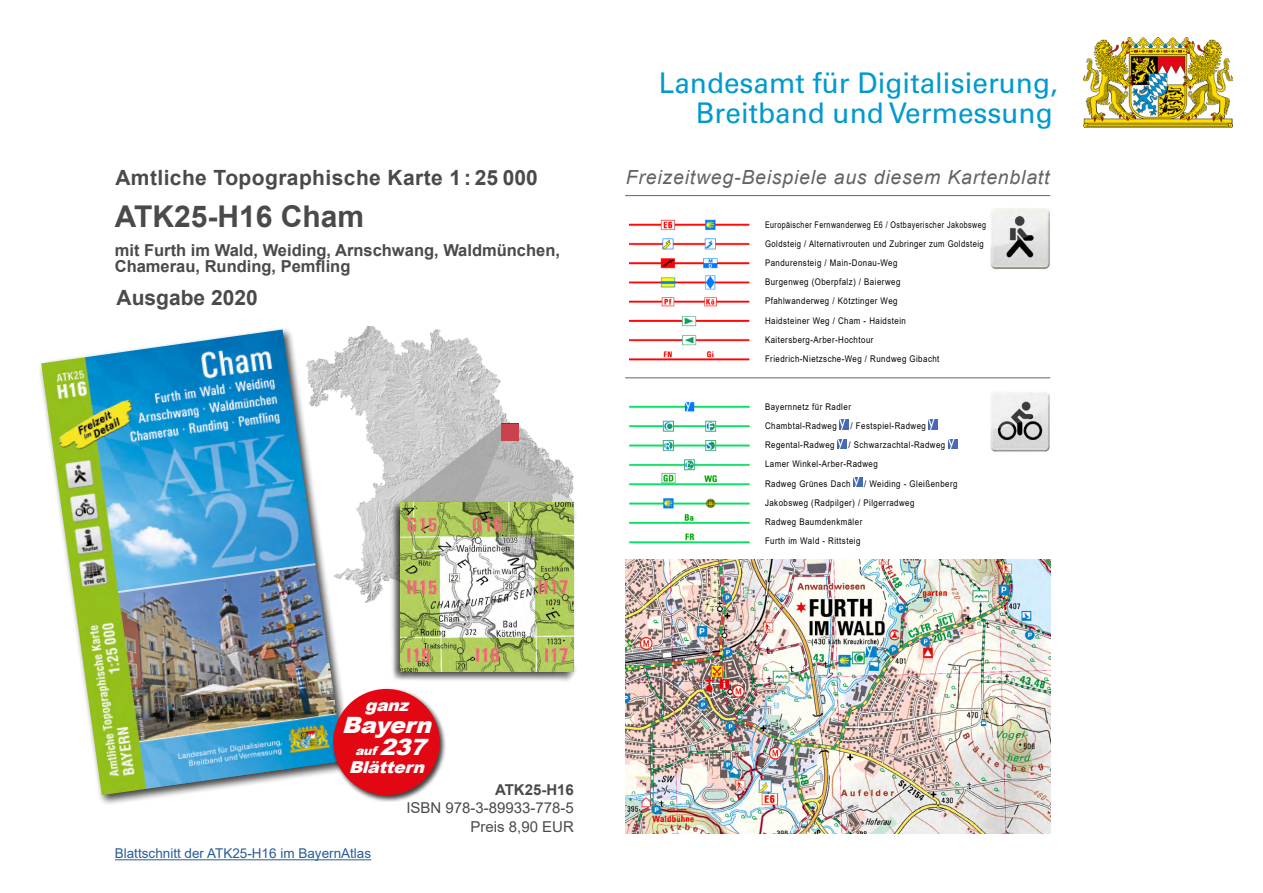
<style>
.page{position:relative;width:1263px;height:893px;background:#fff}
.page>*{position:absolute;margin:0;border:0;box-sizing:border-box;transform-origin:0 0}
.t1{font:700 30px "Arial";color:#4a4a49}
.t2{font:28.5px/30px "Univers";color:#0099d0;text-align:right}
.t3{font:italic 900 22.5px "Arial";color:#fff;scale:1.05 1}
.t4{font:700 21px "Arial";letter-spacing:.02em;color:#4a4a49}
.t5{font:700 21px "Arial";color:#4a4a49}
.t6{font:italic 19.5px "Arial";letter-spacing:.04em;color:#646363}
.t7{font:700 16.5px/16.5px "Arial";color:#4a4a49}
.t8{font:italic 900 16.5px "Arial";color:#fff;scale:1.05 1}
.t9{font:15px/18.8px "Arial";color:#4a4a49;text-align:right}
.t10{font:700 15px "Arial";color:#4a4a49}
.t11{font:13.5px "Arial";color:#275b9b}
.t12{font:italic 900 12px "Arial";color:#fff;scale:1.05 1}
.t13{font:9.15px/19.2px "Arial";letter-spacing:.06em;color:#000;scale:.78 1}
.t14{font:9.15px/19.2px "Arial";letter-spacing:.06em;color:#000;scale:.86 1}
.s1{font-size:22.5px}
</style>
<div class="page">
<img style="left:354px;top:326px;width:165px;height:277px">
<svg style="left:401px;top:424px;width:173px;height:76px;background:#c4c1c1"></svg>
<hr style="left:625px;top:195px;width:425px;height:1px;background:#646363">
<hr style="left:625px;top:377px;width:425px;height:1px;background:#646363">
<div style="left:38px;top:326px;width:316px;height:480px;background:#000;opacity:.75"></div>
<img style="left:41px;top:330px;width:302px;height:465px">
<div style="left:390px;top:500px;width:186px;height:182px;background:#000;opacity:.75"></div>
<img style="left:401px;top:502px;width:173px;height:169px">
<img style="left:625px;top:559px;width:425px;height:274px">
<hr style="left:115px;top:859px;width:256px;height:1px;background:#275b9b">
<img style="left:629px;top:219px;width:121px;height:142px">
<img style="left:629px;top:401px;width:121px;height:143px">
<svg style="left:839px;top:420px;width:9px;height:9px"></svg>
<svg style="left:837px;top:440px;width:9px;height:9px"></svg>
<svg style="left:948px;top:440px;width:9px;height:9px"></svg>
<svg style="left:853px;top:477px;width:9px;height:10px"></svg>
<svg style="left:928px;top:420px;width:9px;height:9px"></svg>
<img style="left:1083px;top:38px;width:149px;height:89px">
<img style="left:990px;top:208px;width:60px;height:62px">
<img style="left:990px;top:392px;width:60px;height:60px">
<div style="left:331px;top:686px;width:115px;height:116px;background:#000;opacity:.75"></div>
<div style="left:333px;top:689px;width:107px;height:106px;background:#e30613;border-radius:50%"></div>
<h3 class="t4" style="left:115px;top:163px;width:424px">Amtliche Topographische Karte 1 : 25 000</h3>
<h1 class="t1" style="left:115px;top:195px;width:251px">ATK25-H16 Cham</h1>
<h3 class="t7" style="left:115px;top:242px;width:447px">mit Furth im Wald, Weiding, Arnschwang, Waldmünchen,<br>Chamerau, Runding, Pemfling</h3>
<h3 class="t5" style="left:117px;top:282px;width:143px">Ausgabe 2020</h3>
<h2 class="t2" style="left:659px;top:68px;width:400px">Landesamt für Digitalisierung,<br>Breitband und Vermessung</h2>
<h3 class="t6" style="left:626px;top:165px;width:425px">Freizeitweg-Beispiele aus diesem Kartenblatt</h3>
<p class="t13" style="left:765px;top:215px;width:285px">Europäischer Fernwanderweg E6 / Ostbayerischer Jakobsweg Goldsteig / Alternativrouten und Zubringer zum Goldsteig Pandurensteig / Main-Donau-Weg<br>Burgenweg (Oberpfalz) / Baierweg<br>Pfahlwanderweg / Kötztinger Weg<br>Haidsteiner Weg / Cham - Haidstein Kaitersberg-Arber-Hochtour<br>Friedrich-Nietzsche-Weg / Rundweg Gibacht</p>
<p class="t14" style="left:765px;top:397px;width:101px">Bayernnetz für Radler<br>Chambtal-Radweg</p>
<p class="t14" style="left:850px;top:416px;width:89px">/ Festspiel-Radweg</p>
<p class="t14" style="left:765px;top:435px;width:211px;text-indent:83px">/ Schwarzachtal-Radweg<br>Lamer Winkel-Arber-Radweg<br>Radweg Grünes Dach</p>
<p class="t14" style="left:765px;top:435px;width:82px">Regental-Radweg</p>
<p class="t14" style="left:765px;top:474px;width:225px;text-indent:99px">/ Weiding - Gleißenberg<br>Jakobsweg (Radpilger) / Pilgerradweg<br>Radweg Baumdenkmäler<br>Furth im Wald - Rittsteig</p>
<h3 class="t8" style="left:365px;top:693px;width:49px">ganz</h3>
<h3 class="t3" style="left:342px;top:708px;width:94px">Bayern</h3>
<h3 class="t12" style="left:355px;top:742px;width:77px">auf <span class="s1">237</span></h3>
<h3 class="t8" style="left:349px;top:755px;width:79px">Blättern</h3>
<h3 class="t11" style="left:115px;top:844px;width:258px">Blattschnitt der ATK25-H16 im BayernAtlas</h3>
<h3 class="t10" style="left:495px;top:779px;width:80px">ATK25-H16</h3>
<h3 class="t9" style="left:406px;top:798px;width:169px">ISBN 978-3-89933-778-5<br>Preis 8,90 EUR</h3>
</div>
